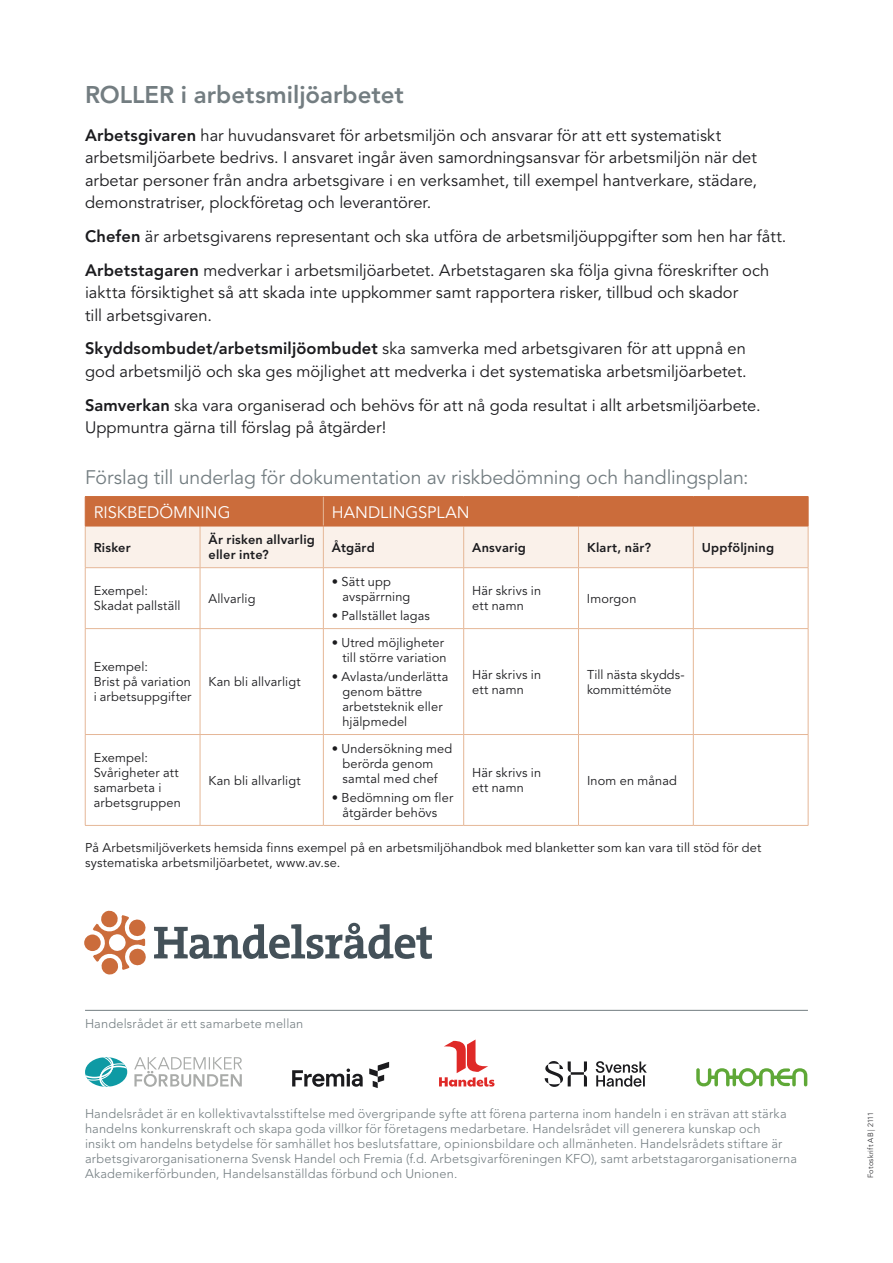
<style>
.page{position:relative;width:893px;height:1263px;background:#fff}
.page>*{position:absolute;margin:0;border:0;box-sizing:border-box;transform-origin:0 0}
.t1{font:800 24px "Avenir LT Std";color:#737d81}
.t2{font:19.5px "Avenir LT Std";letter-spacing:-.005em;color:#737d81}
.t3{font:16.5px/22.5px "Avenir LT Std";color:#1b1b1e}
.t4{font:16.5px "Avenir LT Std";color:#fff}
.t5{font:12.75px/15px "Avenir LT Std";letter-spacing:.015em;color:#1b1b1e}
.t6{font:300 12.75px/15px "Avenir LT Std";letter-spacing:.015em;color:#737d81}
.t7{font:800 12.75px/15px "Avenir LT Std";letter-spacing:.015em;color:#1b1b1e}
.t8{font:300 7.5px "Avenir LT Std";letter-spacing:.025em;color:#1b1b1e}
.s1{font-weight:800}
</style>
<div class="page">
<hr style="left:85px;top:1010px;width:723px;height:1px;background:#737d81">
<svg style="left:439px;top:1039px;width:55px;height:47px"></svg>
<svg style="left:292px;top:1062px;width:97px;height:26px"></svg>
<svg style="left:85px;top:1057px;width:42px;height:30px"></svg>
<svg style="left:134px;top:1057px;width:108px;height:30px"></svg>
<svg style="left:545px;top:1061px;width:102px;height:26px"></svg>
<svg style="left:697px;top:1068px;width:110px;height:18px"></svg>
<hr style="left:85px;top:568px;width:1px;height:60px;background:#e5b797">
<hr style="left:200px;top:568px;width:1px;height:60px;background:#e5b797">
<hr style="left:323px;top:568px;width:1px;height:60px;background:#e5b797">
<hr style="left:463px;top:568px;width:1px;height:60px;background:#e5b797">
<hr style="left:578px;top:568px;width:1px;height:60px;background:#e5b797">
<hr style="left:693px;top:568px;width:1px;height:60px;background:#e5b797">
<hr style="left:808px;top:568px;width:1px;height:60px;background:#e5b797">
<hr style="left:85px;top:628px;width:115px;height:1px;background:#e5b797">
<hr style="left:85px;top:629px;width:1px;height:105px;background:#e5b797">
<hr style="left:200px;top:628px;width:123px;height:1px;background:#e5b797">
<hr style="left:200px;top:629px;width:1px;height:105px;background:#e5b797">
<hr style="left:323px;top:628px;width:141px;height:1px;background:#e5b797">
<hr style="left:323px;top:629px;width:1px;height:105px;background:#e5b797">
<hr style="left:464px;top:628px;width:114px;height:1px;background:#e5b797">
<hr style="left:463px;top:629px;width:1px;height:105px;background:#e5b797">
<hr style="left:578px;top:628px;width:115px;height:1px;background:#e5b797">
<hr style="left:578px;top:629px;width:1px;height:105px;background:#e5b797">
<hr style="left:693px;top:628px;width:115px;height:1px;background:#e5b797">
<hr style="left:693px;top:629px;width:1px;height:105px;background:#e5b797">
<hr style="left:808px;top:629px;width:1px;height:105px;background:#e5b797">
<hr style="left:85px;top:734px;width:115px;height:1px;background:#e5b797">
<hr style="left:85px;top:735px;width:1px;height:90px;background:#e5b797">
<hr style="left:200px;top:734px;width:123px;height:1px;background:#e5b797">
<hr style="left:200px;top:735px;width:1px;height:90px;background:#e5b797">
<hr style="left:323px;top:734px;width:141px;height:1px;background:#e5b797">
<hr style="left:323px;top:735px;width:1px;height:90px;background:#e5b797">
<hr style="left:464px;top:734px;width:114px;height:1px;background:#e5b797">
<hr style="left:463px;top:735px;width:1px;height:90px;background:#e5b797">
<hr style="left:578px;top:734px;width:115px;height:1px;background:#e5b797">
<hr style="left:578px;top:735px;width:1px;height:90px;background:#e5b797">
<hr style="left:693px;top:734px;width:115px;height:1px;background:#e5b797">
<hr style="left:693px;top:735px;width:1px;height:90px;background:#e5b797">
<hr style="left:808px;top:735px;width:1px;height:90px;background:#e5b797">
<hr style="left:85px;top:825px;width:115px;height:1px;background:#e5b797">
<hr style="left:200px;top:825px;width:123px;height:1px;background:#e5b797">
<hr style="left:323px;top:825px;width:141px;height:1px;background:#e5b797">
<hr style="left:464px;top:825px;width:114px;height:1px;background:#e5b797">
<hr style="left:578px;top:825px;width:115px;height:1px;background:#e5b797">
<hr style="left:693px;top:825px;width:115px;height:1px;background:#e5b797">
<svg style="left:85px;top:496px;width:724px;height:72px;background:#e5b79e"></svg>
<div style="left:84px;top:934px;width:17px;height:17px;background:#cb6c3b;border-radius:50%"></div>
<svg style="left:93px;top:910px;width:53px;height:65px"></svg>
<svg style="left:154px;top:923px;width:278px;height:36px"></svg>
<h1 class="t1" style="left:85px;top:81px;width:320px">ROLLER i arbetsmiljöarbetet</h1>
<p class="t3" style="left:85px;top:124px;width:674px"><span class="s1">Arbetsgivaren</span> har huvudansvaret för arbetsmiljön och ansvarar för att ett systematiskt arbetsmiljöarbete bedrivs. I ansvaret ingår även samordningsansvar för arbetsmiljön när det arbetar personer från andra arbetsgivare i en verksamhet, till exempel hantverkare, städare, demonstratriser, plockföretag och leverantörer.</p>
<p class="t3" style="left:85px;top:220px;width:703px;line-height:33.8px"><span class="s1">Chefen</span> är arbetsgivarens representant och ska utföra de arbetsmiljöuppgifter som hen har fått.<br><span class="s1">Arbetstagaren</span> medverkar i arbetsmiljöarbetet. Arbetstagaren ska följa givna föreskrifter och</p>
<p class="t3" style="left:85px;top:282px;width:655px">iaktta försiktighet så att skada inte uppkommer samt rapportera risker, tillbud och skador till arbetsgivaren.</p>
<p class="t3" style="left:85px;top:338px;width:663px"><span class="s1">Skyddsombudet/arbetsmiljöombudet</span> ska samverka med arbetsgivaren för att uppnå en god arbetsmiljö och ska ges möjlighet att medverka i det systematiska arbetsmiljöarbetet.</p>
<p class="t3" style="left:85px;top:394px;width:677px"><span class="s1">Samverkan</span> ska vara organiserad och behövs för att nå goda resultat i allt arbetsmiljöarbete.<br>Uppmuntra gärna till förslag på åtgärder!</p>
<p class="t2" style="left:85px;top:466px;width:665px">Förslag till underlag för dokumentation av riskbedömning och handlingsplan:</p>
<p class="t4" style="left:94px;top:502px;width:138px">RISKBEDÖMNING</p>
<p class="t4" style="left:332px;top:502px;width:139px">HANDLINGSPLAN</p>
<p class="t7" style="left:94px;top:540px;width:39px">Risker</p>
<p class="t7" style="left:209px;top:532px;width:108px">Är risken allvarlig eller inte?</p>
<p class="t7" style="left:332px;top:540px;width:44px">Åtgärd</p>
<p class="t7" style="left:472px;top:540px;width:55px">Ansvarig</p>
<p class="t7" style="left:587px;top:540px;width:66px">Klart, när?</p>
<p class="t7" style="left:702px;top:540px;width:74px">Uppföljning</p>
<p class="t5" style="left:94px;top:584px;width:88px">Exempel:<br>Skadat pallställ</p>
<p class="t5" style="left:209px;top:591px;width:48px">Allvarlig</p>
<p class="t5" style="left:342px;top:574px;width:69px;text-indent:-11px">• Sätt upp avspärrning</p>
<p class="t5" style="left:332px;top:608px;width:100px">• Pallstället lagas</p>
<p class="t5" style="left:472px;top:584px;width:70px">Här skrivs in ett namn</p>
<p class="t5" style="left:587px;top:591px;width:51px">Imorgon</p>
<p class="t5" style="left:94px;top:660px;width:99px">Exempel:<br>Brist på variation i arbetsuppgifter</p>
<p class="t5" style="left:209px;top:675px;width:94px">Kan bli allvarligt</p>
<p class="t5" style="left:94px;top:751px;width:89px">Exempel:<br>Svårigheter att samarbeta i arbetsgruppen</p>
<p class="t5" style="left:209px;top:773px;width:94px">Kan bli allvarligt</p>
<p class="t5" style="left:332px;top:635px;width:116px;text-align:right">• Utred möjligheter till större variation</p>
<p class="t5" style="left:342px;top:669px;width:107px;text-indent:-11px">• Avlasta/underlätta genom bättre arbetsteknik eller hjälpmedel</p>
<p class="t5" style="left:472px;top:667px;width:70px">Här skrivs in ett namn</p>
<p class="t5" style="left:587px;top:667px;width:99px">Till nästa skydds&shy;kommittémöte</p>
<p class="t5" style="left:342px;top:741px;width:111px;text-indent:-11px">• Undersökning med berörda genom samtal med chef</p>
<p class="t5" style="left:332px;top:790px;width:123px;text-align:center">• Bedömning om fler åtgärder behövs</p>
<p class="t5" style="left:472px;top:766px;width:70px">Här skrivs in ett namn</p>
<p class="t5" style="left:587px;top:773px;width:92px">Inom en månad</p>
<p class="t5" style="left:85px;top:840px;width:678px">På Arbetsmiljöverkets hemsida finns exempel på en arbetsmiljöhandbok med blanketter som kan vara till stöd för det systematiska arbetsmiljöarbetet, www.av.se.</p>
<p class="t6" style="left:85px;top:1016px;width:220px">Handelsrådet är ett samarbete mellan</p>
<p class="t6" style="left:85px;top:1106px;width:713px">Handelsrådet är en kollektivavtalsstiftelse med övergripande syfte att förena parterna inom handeln i en strävan att stärka handelns konkurrenskraft och skapa goda villkor för företagens medarbetare. Handelsrådet vill generera kunskap och<br>insikt om handelns betydelse för samhället hos beslutsfattare, opinionsbildare och allmänheten. Handelsrådets stiftare är arbetsgivarorganisationerna Svensk Handel och Fremia (f.d. Arbetsgivarföreningen KFO), samt arbetstagarorganisationerna Akademikerförbunden, Handelsanställdas förbund och Unionen.</p>
<p class="t8" style="left:866px;top:1178px;width:67px;rotate:-90deg">Fotoskrift AB | 2111</p>
</div>
